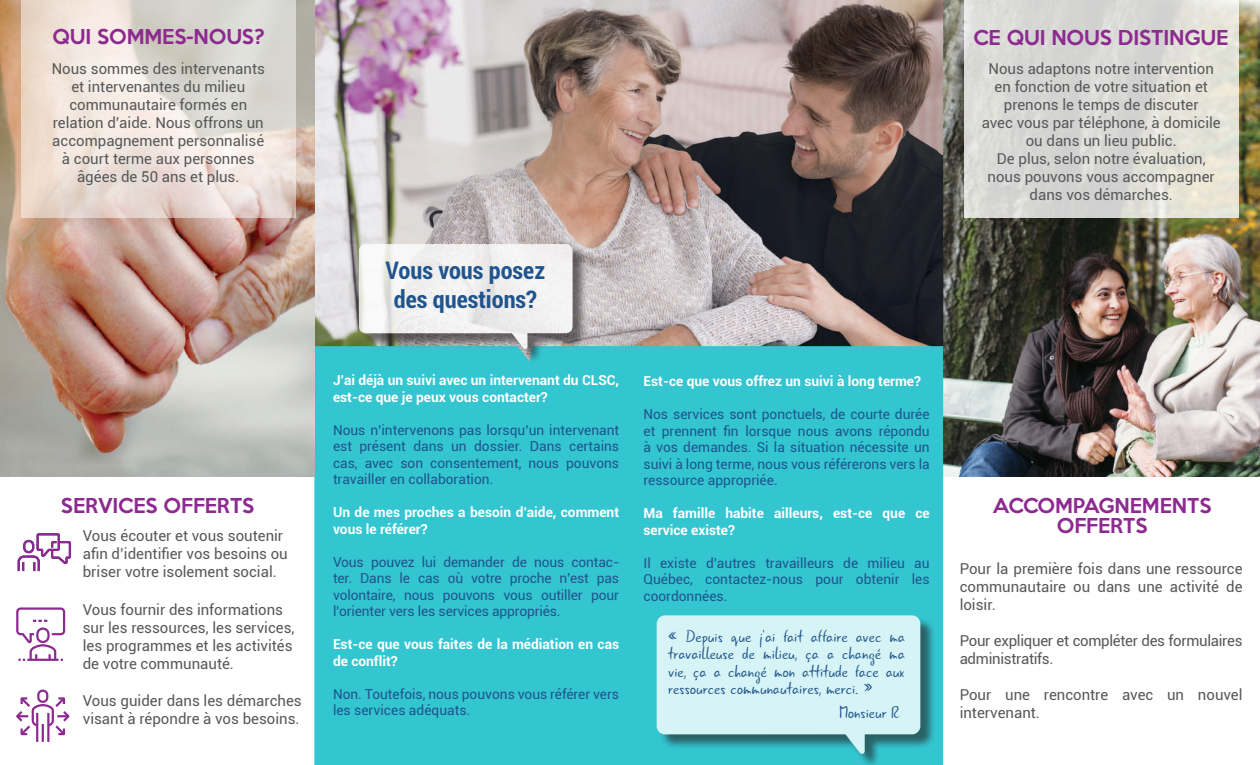
<style>
.page{position:relative;width:1260px;height:765px;background:#fff}
.page>*{position:absolute;margin:0;border:0;box-sizing:border-box;transform-origin:0 0}
.t1{font:700 condensed 24.25px/28.8px "Roboto";color:#1f548c;text-align:center}
.t2{font:500 18.75px/20px "Keep Calm";color:#8d2a90;text-align:center}
.t3{font:17.5px/17.5px "Gunny Rewritten";color:#1f548c;text-align:justify}
.t4{font:15px/18px "Roboto";color:#57585a}
.t5{font:15px/18px "Roboto";letter-spacing:-.02em;color:#57585a}
.t6{font:13.75px/16.5px "Roboto";color:#1f548c;text-align:justify}
.t7{font:700 13.75px/16.5px "Roboto";color:#fff}
</style>
<div class="page">
<img style="left:943px;top:0;width:317px;height:477px">
<svg style="left:964px;top:0;width:274px;height:218px;background:#dbdbd6"></svg>
<div style="left:314px;top:362px;width:629px;height:403px;background:#33c5d0"></div>
<img style="left:314px;top:0;width:629px;height:362px">
<div style="left:361px;top:246px;width:227px;height:118px;background:#231f20;opacity:.75"></div>
<svg style="left:359px;top:244px;width:214px;height:106px"></svg>
<div style="left:659px;top:617px;width:277px;height:148px;background:#231f20;opacity:.75"></div>
<svg style="left:657px;top:615px;width:263px;height:140px;background:#bde6e9"></svg>
<img style="left:0;top:0;width:314px;height:477px">
<svg style="left:22px;top:0;width:274px;height:218px;background:#e7ded6"></svg>
<svg style="left:17px;top:533px;width:54px;height:39px"></svg>
<svg style="left:16px;top:607px;width:50px;height:54px"></svg>
<div style="left:37px;top:690px;width:11px;height:13px;border:2px solid #8d2a90;border-radius:4px"></div>
<svg style="left:16px;top:695px;width:54px;height:47px"></svg>
<p class="t2" style="left:52px;top:25px;width:214px">QUI SOMMES-NOUS?</p>
<p class="t2" style="left:973px;top:26px;width:256px">CE QUI NOUS DISTINGUE</p>
<p class="t4" style="left:52px;top:59px;width:215px;text-align:center">Nous sommes des intervenants et intervenantes du milieu communautaire formés en relation d’aide. Nous offrons un accompagnement personnalisé à court terme aux personnes âgées de 50 ans et plus.</p>
<h1 class="t1" style="left:386px;top:255px;width:161px">Vous vous posez des questions?</h1>
<p class="t4" style="left:982px;top:59px;width:241px;text-align:center">Nous adaptons notre intervention en fonction de votre situation et prenons le temps de discuter<br>avec vous par téléphone, à domicile ou dans un lieu public.<br>De plus, selon notre évaluation, nous pouvons vous accompagner dans vos démarches.</p>
<p class="t7" style="left:333px;top:371px;width:288px">J’ai déjà un suivi avec un intervenant du CLSC, est-ce que je peux vous contacter?</p>
<p class="t6" style="left:333px;top:421px;width:288px">Nous n’intervenons pas lorsqu’un intervenant est présent dans un dossier. Dans certains cas, avec son consentement, nous pouvons travailler en collaboration.</p>
<p class="t7" style="left:333px;top:503px;width:288px">Un de mes proches a besoin d’aide, comment vous le référer?</p>
<p class="t6" style="left:333px;top:553px;width:288px">Vous pouvez lui demander de nous contac&shy;ter. Dans le cas où votre proche n’est pas volontaire, nous pouvons vous outiller pour l’orienter vers les services appropriés.</p>
<p class="t7" style="left:333px;top:635px;width:288px">Est-ce que vous faites de la médiation en cas de conflit?</p>
<p class="t6" style="left:333px;top:685px;width:288px">Non. Toutefois, nous pouvons vous référer vers les services adéquats.</p>
<p class="t7" style="left:643px;top:373px;width:279px">Est-ce que vous offrez un suivi à long terme?</p>
<p class="t6" style="left:643px;top:406px;width:288px">Nos services sont ponctuels, de courte durée et prennent fin lorsque nous avons répondu à vos demandes. Si la situation nécessite un suivi à long terme, nous vous référerons vers la ressource appropriée.</p>
<p class="t7" style="left:643px;top:505px;width:288px">Ma famille habite ailleurs, est-ce que ce service existe?</p>
<p class="t6" style="left:643px;top:554px;width:288px">Il existe d’autres travailleurs de milieu au Québec, contactez-nous pour obtenir les coordonnées.</p>
<p class="t2" style="left:61px;top:494px;width:195px">SERVICES OFFERTS</p>
<p class="t2" style="left:993px;top:494px;width:220px">ACCOMPAGNEMENTS<br>OFFERTS</p>
<p class="t4" style="left:960px;top:559px;width:284px;text-align:justify">Pour la première fois dans une ressource communautaire ou dans une activité de loisir.</p>
<p class="t5" style="left:960px;top:631px;width:284px">Pour expliquer et compléter des formulaires administratifs.</p>
<p class="t4" style="left:960px;top:685px;width:284px">Pour une rencontre avec un nouvel intervenant.</p>
<p class="t4" style="left:83px;top:526px;width:207px">Vous écouter et vous soutenir afin d’identifier vos besoins ou briser votre isolement social.</p>
<p class="t4" style="left:83px;top:600px;width:213px">Vous fournir des informations sur les ressources, les services, les programmes et les activités de votre communauté.</p>
<p class="t4" style="left:83px;top:691px;width:220px">Vous guider dans les démarches visant à répondre à vos besoins.</p>
<p class="t3" style="left:668px;top:628px;width:238px">« Depuis que j’ai fait affaire avec ma travailleuse de milieu, ça a changé ma vie, ça a changé mon attitude face aux ressources communautaires, merci. »</p>
<p class="t3" style="left:839px;top:704px;width:61px">Monsieur R</p>
</div>
